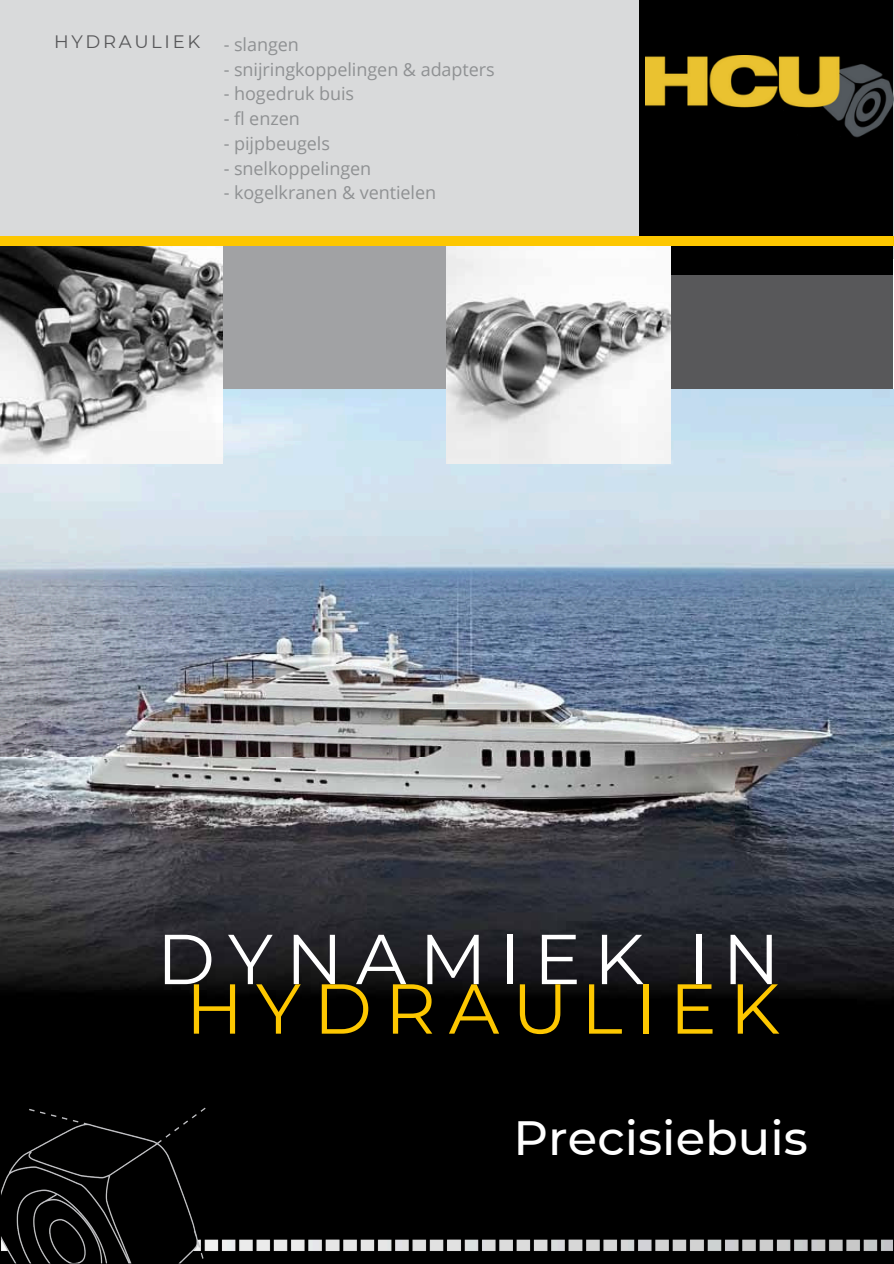
<style>
.page{position:relative;width:894px;height:1264px;background:#fff}
.page>*{position:absolute;margin:0;border:0;box-sizing:border-box;transform-origin:0 0}
.t1{font:70.5px/49.5px "Montserrat";letter-spacing:.185em;color:#fff;text-align:center}
.t2{font:500 48px "Montserrat";color:#fff}
.t3{font:18px "Open Sans";color:#8f9193}
.t4{font:18px "Montserrat";letter-spacing:.15em;color:#58585a}
.s1{color:#fdc700}
</style>
<div class="page">
<div style="left:0;top:0;width:893px;height:259px;background:#d9dadb"></div>
<div style="left:0;top:1069px;width:893px;height:194px;background:#000"></div>
<div style="left:639px;top:273px;width:253px;height:253px;background:#58585a"></div>
<div style="left:639px;top:1px;width:253px;height:273px;background:#000"></div>
<div style="left:223px;top:240px;width:223px;height:224px;background:#a1a2a4"></div>
<img style="left:0;top:389px;width:893px;height:680px">
<img style="left:0;top:245px;width:223px;height:218px">
<img style="left:446px;top:245px;width:224px;height:219px">
<div style="left:0;top:236px;width:893px;height:9px;background:#fdc700"></div>
<img style="left:1px;top:1107px;width:892px;height:156px">
<img style="left:645px;top:55px;width:248px;height:84px">
<p class="t4" style="left:54px;top:31px;width:148px">HYDRAULIEK</p>
<p class="t3" style="left:224px;top:32px;width:77px">- slangen</p>
<p class="t3" style="left:224px;top:56px;width:272px">- snijringkoppelingen &amp; adapters</p>
<p class="t3" style="left:224px;top:81px;width:132px">- hogedruk buis</p>
<p class="t3" style="left:224px;top:106px;width:78px">- fl enzen</p>
<p class="t3" style="left:224px;top:131px;width:108px">- pijpbeugels</p>
<p class="t3" style="left:224px;top:155px;width:149px">- snelkoppelingen</p>
<p class="t3" style="left:224px;top:180px;width:214px">- kogelkranen &amp; ventielen</p>
<h3 class="t1" style="left:157px;top:934px;width:624px">DYNAMIEK IN<br><span class="s1">HYDRAULIEK</span></h3>
<p class="t2" style="left:513px;top:1108px;width:295px">Precisiebuis</p>
</div>
